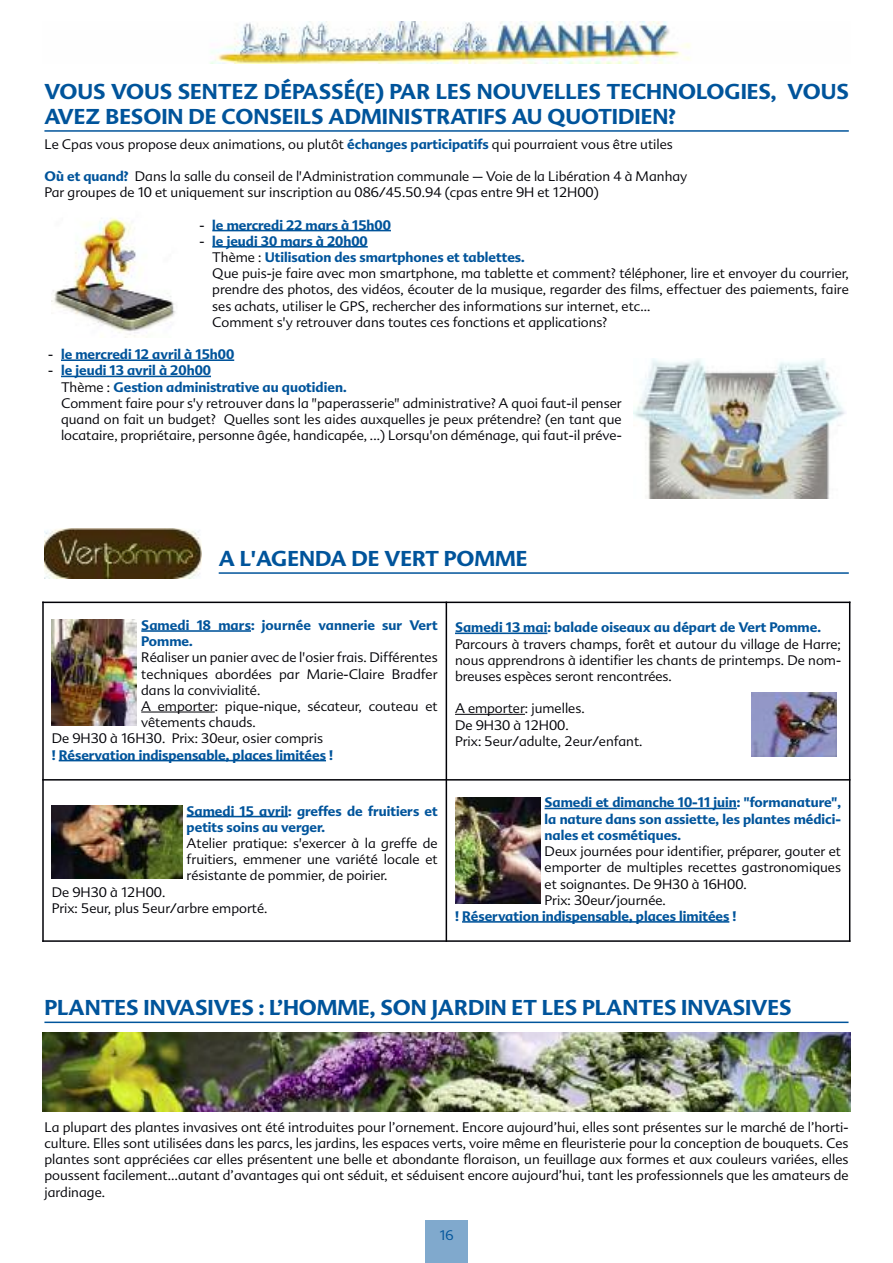
<style>
.page{position:relative;width:893px;height:1263px;background:#fff}
.page>*{position:absolute;margin:0;border:0;box-sizing:border-box;transform-origin:0 0}
.t1{font:700 21px/25.2px "Advert";color:#00549b}
.t2{font:300 13.5px/16.2px "Advert";color:#000006}
.t3{font:700 13.5px/16.2px "Advert";color:#00549b}
.t4{font:300 13.5px "Advert";color:#00549b}
.s1{font-weight:700;color:#00549b}
.s2{font-weight:300;color:#000006}
</style>
<div class="page">
<img style="left:210px;top:21px;width:480px;height:43px">
<div style="left:425px;top:1220px;width:43px;height:43px;background:#80a9cd"></div>
<hr style="left:219px;top:572px;width:630px;height:2px;background:#00549b">
<img style="left:44px;top:529px;width:157px;height:50px">
<hr style="left:44px;top:1021px;width:804px;height:2px;background:#00549b">
<img style="left:43px;top:1032px;width:807px;height:79px">
<hr style="left:141px;top:630px;width:110px;height:2px;background:#00549b">
<hr style="left:141px;top:711px;width:74px;height:1px;background:#000006">
<hr style="left:59px;top:760px;width:267px;height:1px;background:#00549b">
<img style="left:52px;top:619px;width:85px;height:107px">
<hr style="left:455px;top:632px;width:92px;height:2px;background:#00549b">
<hr style="left:455px;top:714px;width:70px;height:1px;background:#000006">
<img style="left:752px;top:692px;width:84px;height:65px">
<hr style="left:187px;top:816px;width:101px;height:1px;background:#00549b">
<img style="left:52px;top:805px;width:130px;height:74px">
<hr style="left:545px;top:808px;width:192px;height:1px;background:#00549b">
<hr style="left:462px;top:921px;width:267px;height:2px;background:#00549b">
<img style="left:455px;top:797px;width:85px;height:106px">
<hr style="left:42px;top:602px;width:2px;height:340px;background:#000006">
<hr style="left:446px;top:602px;width:1px;height:340px;background:#000006">
<hr style="left:849px;top:602px;width:1px;height:340px;background:#000006">
<hr style="left:42px;top:602px;width:808px;height:1px;background:#000006">
<hr style="left:42px;top:779px;width:808px;height:1px;background:#000006">
<hr style="left:42px;top:940px;width:808px;height:2px;background:#000006">
<hr style="left:44px;top:130px;width:805px;height:2px;background:#00549b">
<hr style="left:212px;top:230px;width:179px;height:1px;background:#00549b">
<hr style="left:212px;top:246px;width:156px;height:2px;background:#00549b">
<hr style="left:61px;top:359px;width:173px;height:2px;background:#00549b">
<hr style="left:61px;top:376px;width:150px;height:1px;background:#00549b">
<img style="left:51px;top:217px;width:125px;height:120px">
<img style="left:634px;top:358px;width:211px;height:140px">
<h1 class="t1" style="left:44px;top:79px;width:806px">VOUS VOUS SENTEZ DÉPASSÉ(E) PAR LES NOUVELLES TECHNOLOGIES, VOUS<br>AVEZ BESOIN DE CONSEILS ADMINISTRATIFS AU QUOTIDIEN?</h1>
<p class="t2" style="left:44px;top:136px;width:630px">Le Cpas vous propose deux animations, ou plutôt <span class="s1">échanges participatifs</span> qui pourraient vous être utiles</p>
<p class="t2" style="left:44px;top:168px;width:644px"><span class="s1">Où et quand?</span> Dans la salle du conseil de l'Administration communale – Voie de la Libération 4 à Manhay<br>Par groupes de 10 et uniquement sur inscription au 086/45.50.94 (cpas entre 9H et 12H00)</p>
<p class="t3" style="left:200px;top:217px;width:193px"><span class="s2">-</span> le mercredi 22 mars à 15h00</p>
<p class="t2" style="left:212px;top:233px;width:638px;text-indent:-13px">- <span class="s1">le jeudi 30 mars à 20h00<br></span>Thème : <span class="s1">Utilisation des smartphones et tablettes.<br></span>Que puis-je faire avec mon smartphone, ma tablette et comment? téléphoner, lire et envoyer du courrier, prendre des photos, des vidéos, écouter de la musique, regarder des films, effectuer des paiements, faire ses achats, utiliser le GPS, rechercher des informations sur internet, etc...<br>Comment s'y retrouver dans toutes ces fonctions et applications?</p>
<p class="t3" style="left:48px;top:346px;width:187px"><span class="s2">-</span> le mercredi 12 avril à 15h00</p>
<p class="t2" style="left:61px;top:363px;width:562px;text-indent:-13px">- <span class="s1">le jeudi 13 avril à 20h00<br></span>Thème : <span class="s1">Gestion administrative au quotidien.<br></span>Comment faire pour s'y retrouver dans la "paperasserie" administrative? A quoi faut-il penser quand on fait un budget? Quelles sont les aides auxquelles je peux prétendre? (en tant que locataire, propriétaire, personne âgée, handicapée, ...) Lorsqu'on déménage, qui faut-il préve-</p>
<h1 class="t1" style="left:219px;top:546px;width:310px">A L'AGENDA DE VERT POMME</h1>
<p class="t3" style="left:141px;top:617px;width:298px">Samedi 18 mars: journée vannerie sur Vert<br>Pomme.</p>
<p class="t2" style="left:141px;top:650px;width:298px">Réaliser un panier avec de l'osier frais. Différentes</p>
<p class="t2" style="left:141px;top:666px;width:298px">techniques abordées par Marie-Claire Bradfer</p>
<p class="t2" style="left:141px;top:682px;width:121px">dans la convivialité.</p>
<p class="t2" style="left:141px;top:698px;width:298px">A emporter: pique-nique, sécateur, couteau et</p>
<p class="t2" style="left:141px;top:714px;width:116px">vêtements chauds.</p>
<p class="t2" style="left:52px;top:731px;width:273px">De 9H30 à 16H30. Prix: 30eur, osier compris</p>
<p class="t3" style="left:52px;top:747px;width:283px">! Réservation indispensable, places limitées !</p>
<p class="t3" style="left:187px;top:803px;width:253px">Samedi 15 avril: greffes de fruitiers et petits soins au verger.</p>
<p class="t2" style="left:187px;top:835px;width:253px;text-align:justify">Atelier pratique: s'exercer à la greffe de fruitiers, emmener une variété locale et résistante de pommier, de poirier.</p>
<p class="t2" style="left:52px;top:884px;width:217px">De 9H30 à 12H00.<br>Prix: 5eur, plus 5eur/arbre emporté.</p>
<p class="t3" style="left:455px;top:619px;width:367px">Samedi 13 mai: balade oiseaux au départ de Vert Pomme.</p>
<p class="t2" style="left:455px;top:636px;width:387px;text-align:justify">Parcours à travers champs, forêt et autour du village de Harre; nous apprendrons à identifier les chants de printemps. De nom&shy;breuses espèces seront rencontrées.</p>
<p class="t2" style="left:455px;top:700px;width:189px">A emporter: jumelles.<br>De 9H30 à 12H00.<br>Prix: 5eur/adulte, 2eur/enfant.</p>
<p class="t3" style="left:545px;top:795px;width:298px;text-align:justify">Samedi et dimanche 10-11 juin: "formanature", la nature dans son assiette, les plantes médici&shy;nales et cosmétiques.</p>
<p class="t2" style="left:545px;top:843px;width:298px">Deux journées pour identifier, préparer, gouter et emporter de multiples recettes gastronomiques et soignantes. De 9H30 à 16H00.<br>Prix: 30eur/journée.</p>
<p class="t3" style="left:455px;top:908px;width:283px">! Réservation indispensable, places limitées !</p>
<h1 class="t1" style="left:44px;top:995px;width:749px">PLANTES INVASIVES : L’HOMME, SON JARDIN ET LES PLANTES INVASIVES</h1>
<p class="t2" style="left:44px;top:1119px;width:806px;text-align:justify">La plupart des plantes invasives ont été introduites pour l’ornement. Encore aujourd’hui, elles sont présentes sur le marché de l’horti&shy;culture. Elles sont utilisées dans les parcs, les jardins, les espaces verts, voire même en fleuristerie pour la conception de bouquets. Ces plantes sont appréciées car elles présentent une belle et abondante floraison, un feuillage aux formes et aux couleurs variées, elles poussent facilement…autant d’avantages qui ont séduit, et séduisent encore aujourd’hui, tant les professionnels que les amateurs de jardinage.</p>
<p class="t4" style="left:439px;top:1227px;width:16px">16</p>
</div>
